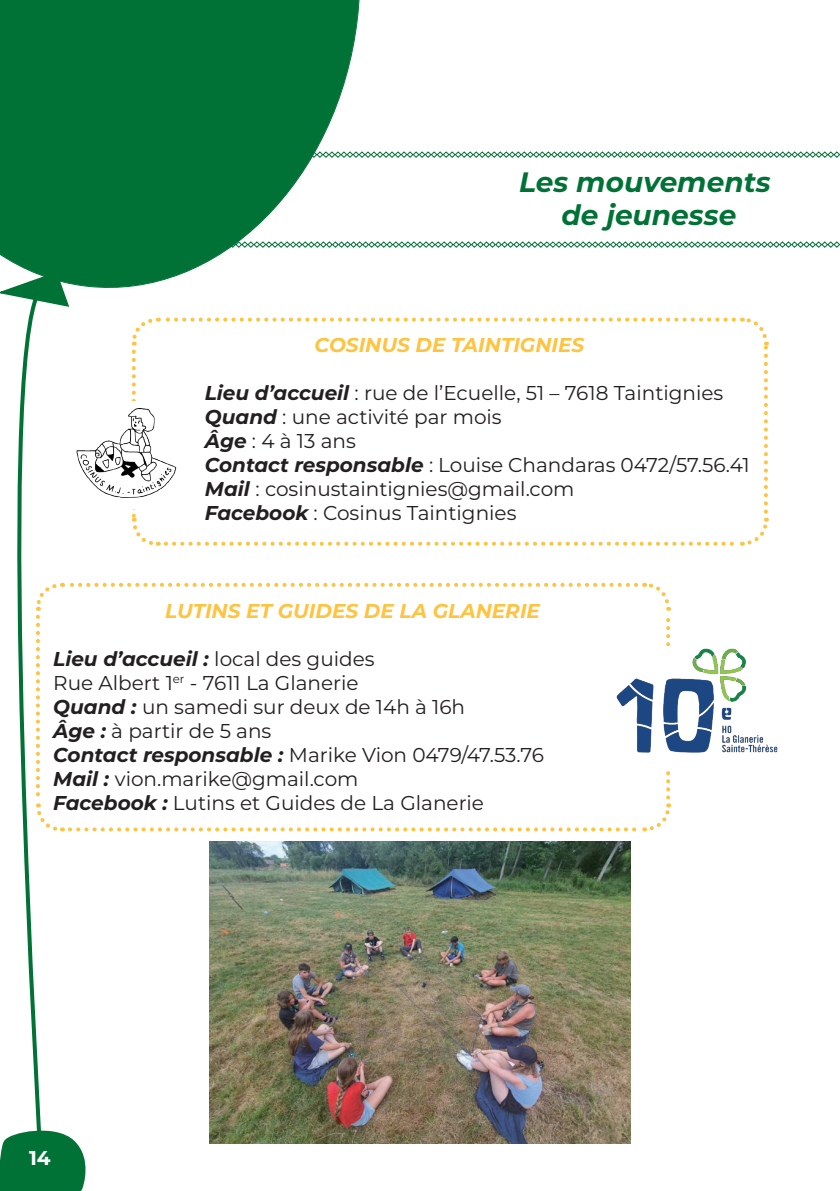
<style>
.page{position:relative;width:840px;height:1191px;background:#fff}
.page>*{position:absolute;margin:0;border:0;box-sizing:border-box;transform-origin:0 0}
.t1{font:italic 700 28px/33.6px "Montserrat";color:#007236;text-align:center}
.t2{font:20px/24px "Montserrat";color:#231f20}
.t3{font:italic 700 20px "Montserrat";color:#fec340}
.t4{font:700 20px "Montserrat";color:#fff}
.s1{font-weight:700;font-style:italic}
</style>
<div class="page">
<svg style="left:0;top:0;width:360px;height:288px"></svg>
<svg style="left:46px;top:582px;width:626px;height:250px"></svg>
<div style="left:614px;top:646px;width:165px;height:122px;background:#fff"></div>
<img style="left:616px;top:648px;width:162px;height:105px">
<svg style="left:0;top:241px;width:839px;height:7px"></svg>
<svg style="left:0;top:151px;width:839px;height:7px"></svg>
<svg style="left:131px;top:351px;width:28px;height:195px"></svg>
<svg style="left:166px;top:518px;width:603px;height:28px"></svg>
<svg style="left:740px;top:317px;width:29px;height:195px"></svg>
<svg style="left:131px;top:317px;width:602px;height:28px"></svg>
<div style="left:70px;top:400px;width:123px;height:108px;background:#fff"></div>
<img style="left:76px;top:408px;width:101px;height:90px">
<img style="left:209px;top:841px;width:421px;height:302px">
<svg style="left:0;top:1130px;width:86px;height:61px"></svg>
<svg style="left:0;top:270px;width:71px;height:37px"></svg>
<svg style="left:0;top:283px;width:46px;height:872px"></svg>
<h1 class="t1" style="left:518px;top:164px;width:253px">Les mouvements de jeunesse</h1>
<p class="t3" style="left:314px;top:332px;width:271px">COSINUS DE TAINTIGNIES</p>
<p class="t2" style="left:205px;top:381px;width:546px"><span class="s1">Lieu d’accueil</span> : rue de l’Ecuelle, 51 – 7618 Taintignies <span class="s1">Quand</span> : une activité par mois<br><span class="s1">Âge</span> : 4 à 13 ans<br><span class="s1">Contact responsable</span> : Louise Chandaras 0472/57.56.41<br><span class="s1">Mail</span> : cosinustaintignies@gmail.com<br><span class="s1">Facebook</span> : Cosinus Taintignies</p>
<p class="t3" style="left:165px;top:597px;width:376px">LUTINS ET GUIDES DE LA GLANERIE</p>
<p class="t2" style="left:53px;top:646px;width:492px"><span class="s1">Lieu d’accueil :</span> local des guides<br>Rue Albert 1<sup>er</sup> - 7611 La Glanerie<br><span class="s1">Quand :</span> un samedi sur deux de 14h à 16h<br><span class="s1">Âge :</span> à partir de 5 ans<br><span class="s1">Contact responsable :</span> Marike Vion 0479/47.53.76<br><span class="s1">Mail :</span> vion.marike@gmail.com<br><span class="s1">Facebook :</span> Lutins et Guides de La Glanerie</p>
<p class="t4" style="left:29px;top:1144px;width:23px">14</p>
</div>
